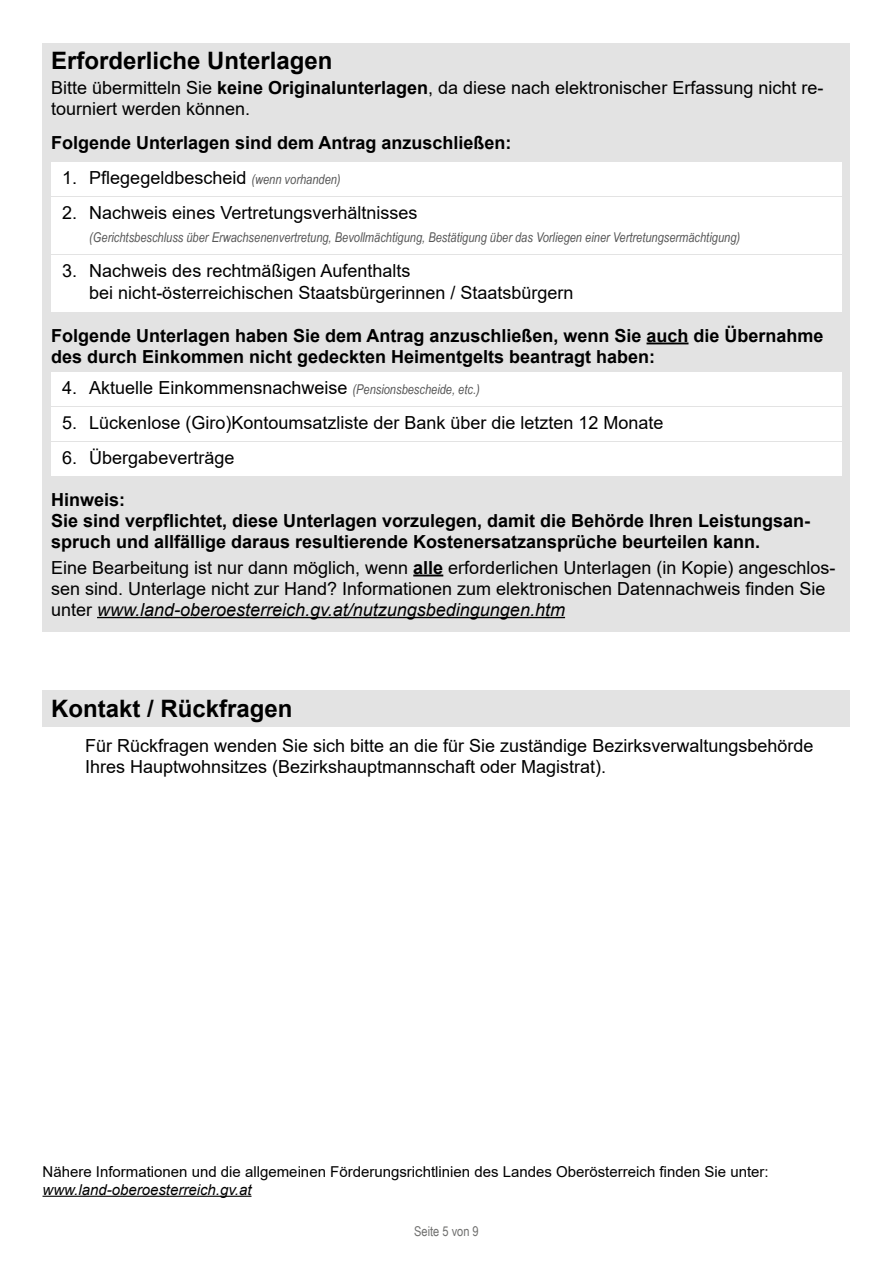
<style>
.page{position:relative;width:893px;height:1263px;background:#fff}
.page>*{position:absolute;margin:0;border:0;box-sizing:border-box;transform-origin:0 0}
.Formularabschnitt_H2{font:700 24px "Arial";color:#000}
.Formular_Abschluss_P_Text_-_OHNE_Grundli{font:18px/21px "Arial";color:#000}
.Formular_Abschluss_P_Text_-_OHNE_Grundli-2{font:700 18px/21px "Arial";color:#000}
.Formular_Abschluss_P_Hinweis_Datenschutz{font:15px/18px "Arial";color:#000}
.t1{font:italic 13.5px "Arial Narrow";color:#565656}
.t2{font:13.5px "Arial Narrow";color:#6f6f6e}
.s1{font-weight:700}
.s2{font-family:"Arial Narrow";font-style:italic;font-size:13.5px;color:#565656}
.s3{font-style:italic}
</style>
<div class="page">
<div style="left:43px;top:43px;width:807px;height:588px;background:#e3e3e3"></div>
<div style="left:51px;top:162px;width:791px;height:34px;background:#fff"></div>
<div style="left:51px;top:197px;width:791px;height:57px;background:#fff"></div>
<div style="left:51px;top:255px;width:791px;height:57px;background:#fff"></div>
<hr style="left:646px;top:342px;width:42px;height:2px;background:#000">
<div style="left:51px;top:372px;width:791px;height:34px;background:#fff"></div>
<div style="left:51px;top:407px;width:791px;height:34px;background:#fff"></div>
<div style="left:51px;top:442px;width:791px;height:34px;background:#fff"></div>
<hr style="left:413px;top:575px;width:30px;height:1px;background:#000">
<hr style="left:97px;top:617px;width:468px;height:1px;background:#000">
<div style="left:43px;top:691px;width:807px;height:36px;background:#e3e3e3"></div>
<hr style="left:43px;top:1196px;width:209px;height:1px;background:#000">
<h2 class="Formularabschnitt_H2" style="left:51px;top:43px;width:283px">Erforderliche Unterlagen</h2>
<p class="Formular_Abschluss_P_Text_-_OHNE_Grundli" style="left:51px;top:77px;width:774px">Bitte übermitteln Sie <span class="s1">keine Originalunterlagen</span>, da diese nach elektronischer Erfassung nicht re&shy;tourniert werden können.</p>
<p class="Formular_Abschluss_P_Text_-_OHNE_Grundli-2" style="left:51px;top:132px;width:462px">Folgende Unterlagen sind dem Antrag anzuschließen:</p>
<p class="Formular_Abschluss_P_Text_-_OHNE_Grundli" style="left:62px;top:167px;width:280px">1. Pflegegeldbescheid <span class="s2">(wenn vorhanden)</span></p>
<p class="Formular_Abschluss_P_Text_-_OHNE_Grundli" style="left:62px;top:202px;width:357px">2. Nachweis eines Vertretungsverhältnisses</p>
<p class="t1" style="left:89px;top:227px;width:652px">(Gerichtsbeschluss über Erwachsenenvertretung, Bevollmächtigung, Bestätigung über das Vorliegen einer Vertretungsermächtigung)</p>
<p class="Formular_Abschluss_P_Text_-_OHNE_Grundli" style="left:89px;top:259px;width:486px;line-height:22.5px;text-indent:-27px">3. Nachweis des rechtmäßigen Aufenthalts<br>bei nicht-österreichischen Staatsbürgerinnen / Staatsbürgern</p>
<p class="Formular_Abschluss_P_Text_-_OHNE_Grundli-2" style="left:51px;top:325px;width:774px">Folgende Unterlagen haben Sie dem Antrag anzuschließen, wenn Sie auch die Übernahme des durch Einkommen nicht gedeckten Heimentgelts beantragt haben:</p>
<p class="Formular_Abschluss_P_Text_-_OHNE_Grundli" style="left:62px;top:377px;width:419px">4. Aktuelle Einkommensnachweise <span class="s2">(Pensionsbescheide, etc.)</span></p>
<p class="Formular_Abschluss_P_Text_-_OHNE_Grundli" style="left:62px;top:412px;width:603px">5. Lückenlose (Giro)Kontoumsatzliste der Bank über die letzten 12 Monate</p>
<p class="Formular_Abschluss_P_Text_-_OHNE_Grundli" style="left:62px;top:447px;width:174px">6. Übergabeverträge</p>
<p class="Formular_Abschluss_P_Text_-_OHNE_Grundli-2" style="left:51px;top:490px;width:761px">Hinweis:<br>Sie sind verpflichtet, diese Unterlagen vorzulegen, damit die Behörde Ihren Leistungsan&shy;spruch und allfällige daraus resultierende Kostenersatzansprüche beurteilen kann.</p>
<p class="Formular_Abschluss_P_Text_-_OHNE_Grundli" style="left:51px;top:557px;width:786px">Eine Bearbeitung ist nur dann möglich, wenn <span class="s1">alle</span> erforderlichen Unterlagen (in Kopie) angeschlos&shy;sen sind. Unterlage nicht zur Hand? Informationen zum elektronischen Datennachweis finden Sie unter <span class="s3">www.land-oberoesterreich.gv.at/nutzungsbedingungen.htm</span></p>
<h2 class="Formularabschnitt_H2" style="left:51px;top:692px;width:243px">Kontakt / Rückfragen</h2>
<p class="Formular_Abschluss_P_Text_-_OHNE_Grundli" style="left:85px;top:735px;width:730px">Für Rückfragen wenden Sie sich bitte an die für Sie zuständige Bezirksverwaltungsbehörde<br>Ihres Hauptwohnsitzes (Bezirkshauptmannschaft oder Magistrat).</p>
<p class="Formular_Abschluss_P_Hinweis_Datenschutz" style="left:43px;top:1162px;width:728px">Nähere Informationen und die allgemeinen Förderungsrichtlinien des Landes Oberösterreich finden Sie unter: <span class="s3">www.land-oberoesterreich.gv.at</span></p>
<p class="t2" style="left:414px;top:1221px;width:66px">Seite 5 von 9</p>
</div>
